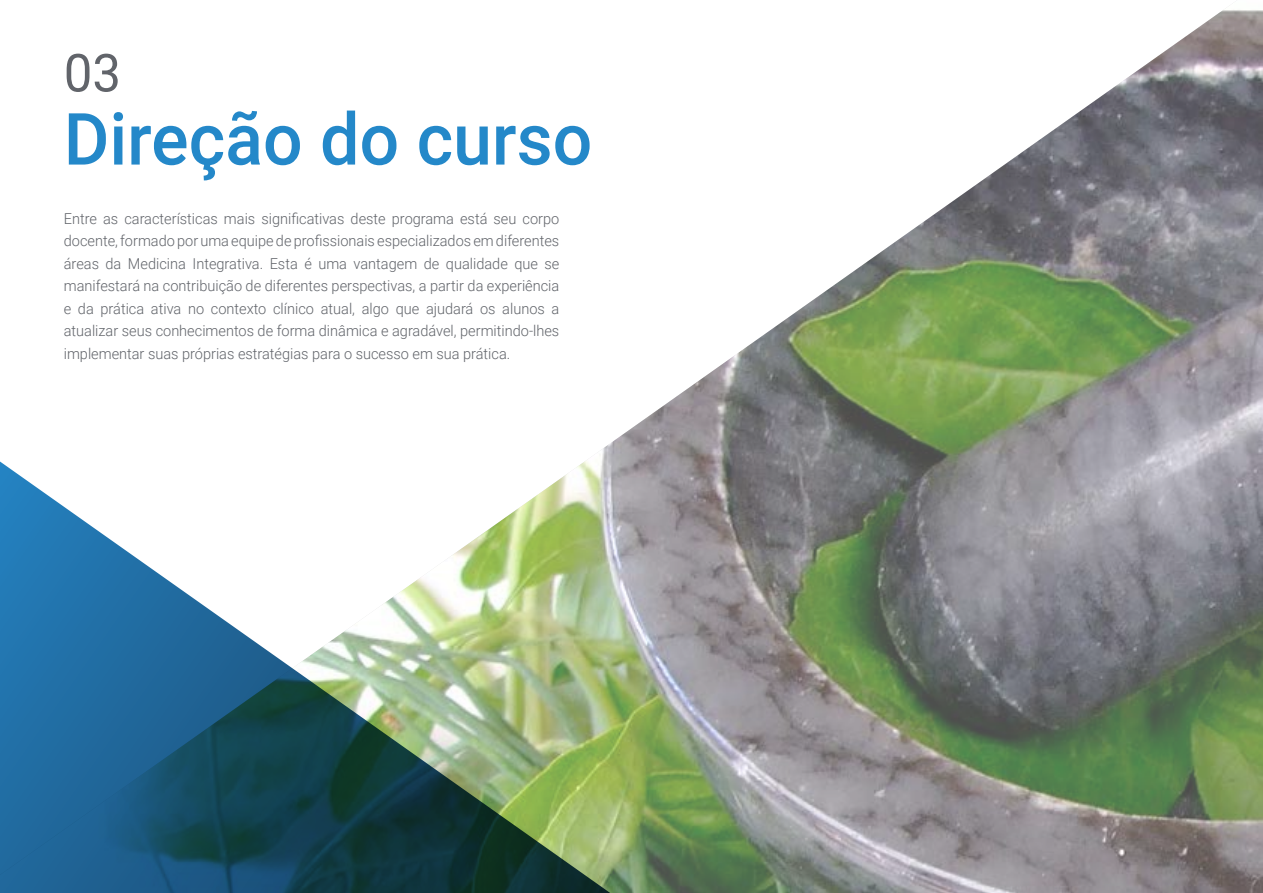
<style>
.page{position:relative;width:1263px;height:893px;background:#fff}
.page>*{position:absolute;margin:0;border:0;box-sizing:border-box;transform-origin:0 0}
.t1{font:500 72px "Roboto";color:#2488c9}
.t2{font:52.5px "Roboto";color:#61646a}
.t3{font:300 15px/22.5px "Roboto";color:#61646a;text-align:justify}
</style>
<div class="page">
<img style="left:607px;top:10px;width:656px;height:883px">
<svg style="left:0;top:446px;width:640px;height:447px"></svg>
<h2 class="t2" style="left:64px;top:36px;width:59px">03</h2>
<h1 class="t1" style="left:64px;top:89px;width:530px">Direção do curso</h1>
<p class="t3" style="left:64px;top:207px;width:497px">Entre as características mais significativas deste programa está seu corpo docente, formado por uma equipe de profissionais especializados em diferentes áreas da Medicina Integrativa. Esta é uma vantagem de qualidade que se manifestará na contribuição de diferentes perspectivas, a partir da experiência e da prática ativa no contexto clínico atual, algo que ajudará os alunos a atualizar seus conhecimentos de forma dinâmica e agradável, permitindo-lhes implementar suas próprias estratégias para o sucesso em sua prática.</p>
</div>
